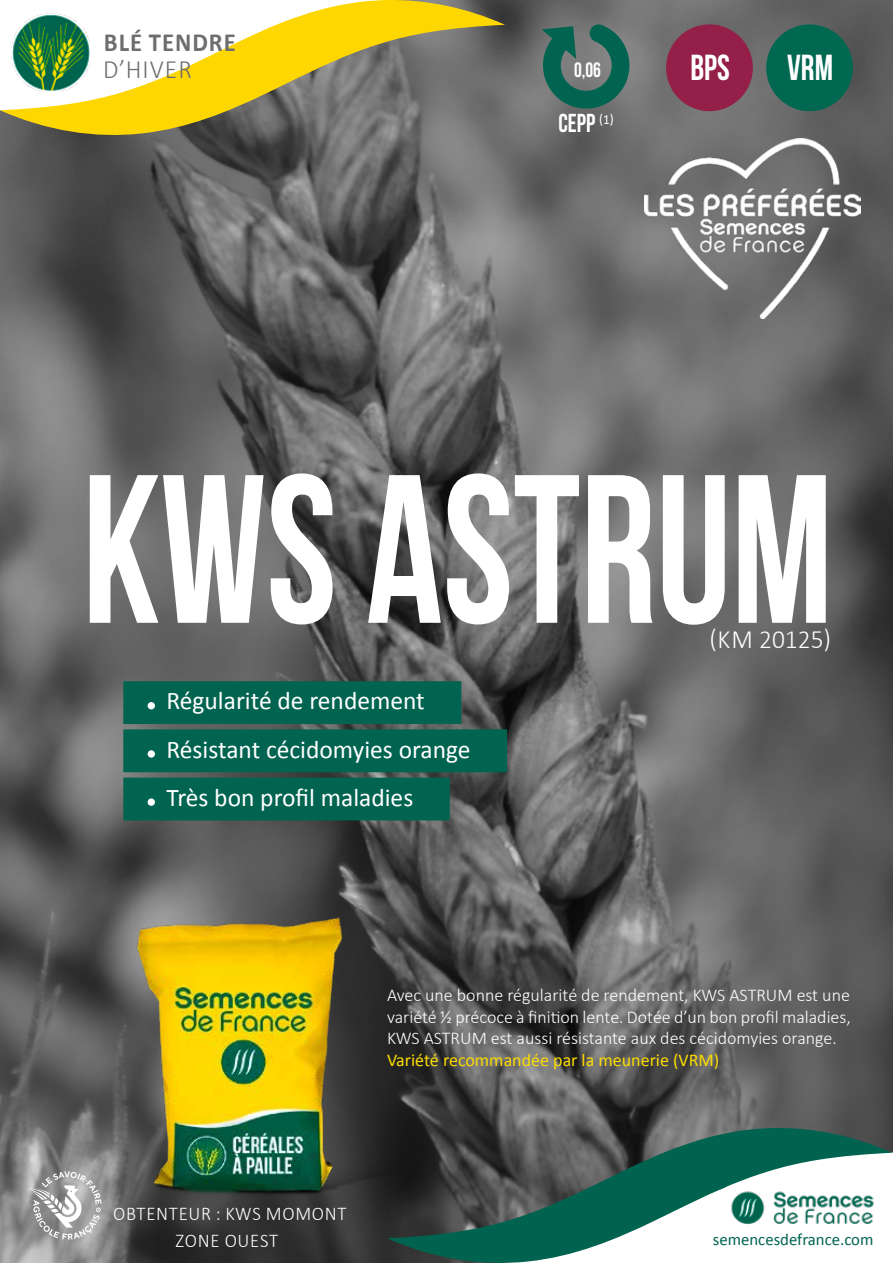
<style>
.page{position:relative;width:893px;height:1263px;background:#fff}
.page>*{position:absolute;margin:0;border:0;box-sizing:border-box;transform-origin:0 0}
.t1{font:210.9px "Bebas Neue";color:#fff;scale:.89 1}
.t2{font:36.15px "Bebas Neue";color:#fff;scale:.94 1}
.t3{font:300 26.4px "Calibri";color:#fff;scale:.96 1}
.t4{font:300 26.4px "Calibri";letter-spacing:.04em;color:#6e6e6e;scale:.96 1}
.t5{font:700 26.25px "Calibri";letter-spacing:.04em;color:#6e6e6e;scale:.94 1}
.t6{font:25.95px "Bebas Neue";color:#fff;scale:.94 1}
.t7{font:25.5px/48.2px "Calibri";color:#fff}
.t8{font:20.7px "Bebas Neue";color:#fff;scale:.94 1}
.t9{font:300 19.5px/27.3px "Calibri";letter-spacing:.04em;color:#fff;text-align:center;scale:.96 1}
.t10{font:300 18px/21.6px "Calibri";color:#fff;text-align:justify}
.t11{font:18px "Calibri";color:#fddc00}
.t12{font:16.8px "Calibri";color:#006450}
</style>
<div class="page">
<img style="left:0;top:0;width:893px;height:1263px">
<div style="left:123px;top:681px;width:338px;height:43px;background:#006450"></div>
<div style="left:123px;top:729px;width:384px;height:43px;background:#006450"></div>
<div style="left:123px;top:778px;width:327px;height:42px;background:#006450"></div>
<div style="left:148px;top:702px;width:7px;height:7px;background:#fff;border-radius:50%"></div>
<div style="left:148px;top:750px;width:7px;height:8px;background:#fff;border-radius:50%"></div>
<div style="left:148px;top:798px;width:7px;height:8px;background:#fff;border-radius:50%"></div>
<div style="left:666px;top:24px;width:87px;height:87px;background:#941f48;border-radius:50%"></div>
<svg style="left:0;top:0;width:505px;height:139px"></svg>
<svg style="left:387px;top:1128px;width:505px;height:135px"></svg>
<svg style="left:720px;top:1187px;width:6px;height:2px"></svg>
<img style="left:645px;top:139px;width:216px;height:180px">
<div style="left:766px;top:24px;width:87px;height:87px;background:#006751;border-radius:50%"></div>
<svg style="left:26px;top:1171px;width:76px;height:69px;background:#adadad"></svg>
<img style="left:127px;top:906px;width:271px;height:296px">
<svg style="left:537px;top:23px;width:98px;height:91px;background:#477068"></svg>
<h3 class="t5" style="left:104px;top:26px;width:142px">BLÉ TENDRE</h3>
<h3 class="t4" style="left:103px;top:53px;width:94px">D’HIVER</h3>
<h2 class="t2" style="left:690px;top:48px;width:43px">BPS</h2>
<p class="t8" style="left:574px;top:59px;width:30px">0,06</p>
<h2 class="t2" style="left:787px;top:48px;width:50px">VRM</h2>
<h3 class="t6" style="left:558px;top:109px;width:60px">CEPP <sup>(1)</sup></h3>
<h1 class="t1" style="left:82px;top:434px;width:845px">KWS ASTRUM</h1>
<h3 class="t7" style="left:166px;top:677px;width:306px">Régularité de rendement<br>Résistant cécidomyies orange<br>Très bon profil maladies</h3>
<h3 class="t3" style="left:709px;top:623px;width:128px">(KM 20125)</h3>
<p class="t10" style="left:387px;top:984px;width:465px">Avec une bonne régularité de rendement, KWS ASTRUM est une variété ½ précoce à finition lente. Dotée d’un bon profil maladies, KWS ASTRUM est aussi résistante aux des cécidomyies orange.</p>
<p class="t11" style="left:387px;top:1048px;width:334px">Variété recommandée par la meunerie (VRM)</p>
<p class="t9" style="left:113px;top:1200px;width:245px">OBTENTEUR : KWS MOMONT<br>ZONE OUEST</p>
<p class="t12" style="left:713px;top:1228px;width:162px">semencesdefrance.com</p>
</div>
